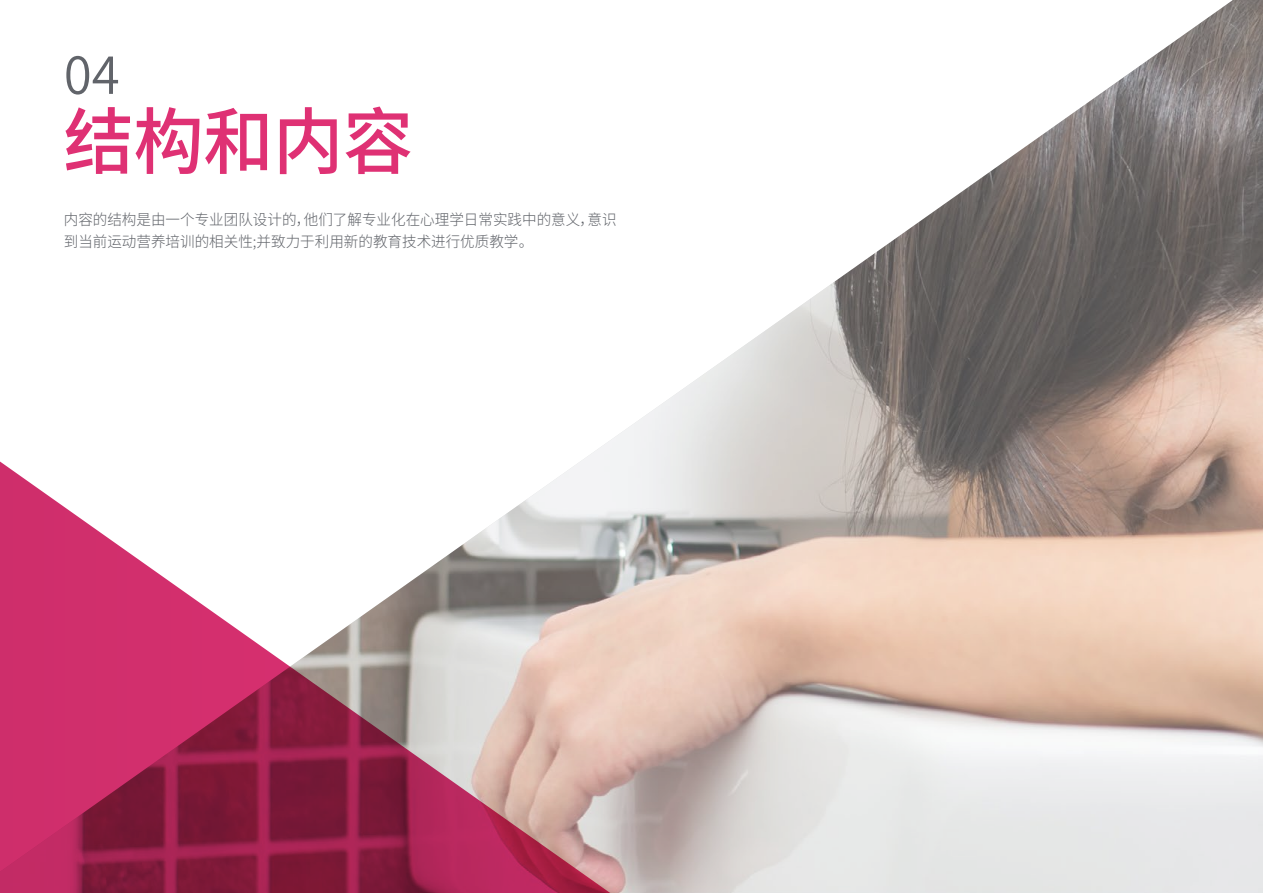
<style>
.page{position:relative;width:1263px;height:893px;background:#fff}
.page>*{position:absolute;margin:0;border:0;box-sizing:border-box;transform-origin:0 0}
.t1{font:500 72px "Source Han Sans CN";color:#df3174}
.t2{font:52.5px "Source Han Sans CN";color:#61646a}
.t3{font:300 15px/22.5px "Source Han Sans CN";color:#61646a}
</style>
<div class="page">
<img style="left:603px;top:0;width:660px;height:893px">
<svg style="left:0;top:446px;width:640px;height:447px"></svg>
<h2 class="t2" style="left:64px;top:45px;width:57px">04</h2>
<h1 class="t1" style="left:64px;top:101px;width:351px">结构和内容</h1>
<p class="t3" style="left:64px;top:208px;width:554px">内容的结构是由一个专业团队设计的，他们了解专业化在心理学日常实践中的意义，意识到当前运动营养培训的相关性;并致力于利用新的教育技术进行优质教学。</p>
</div>
